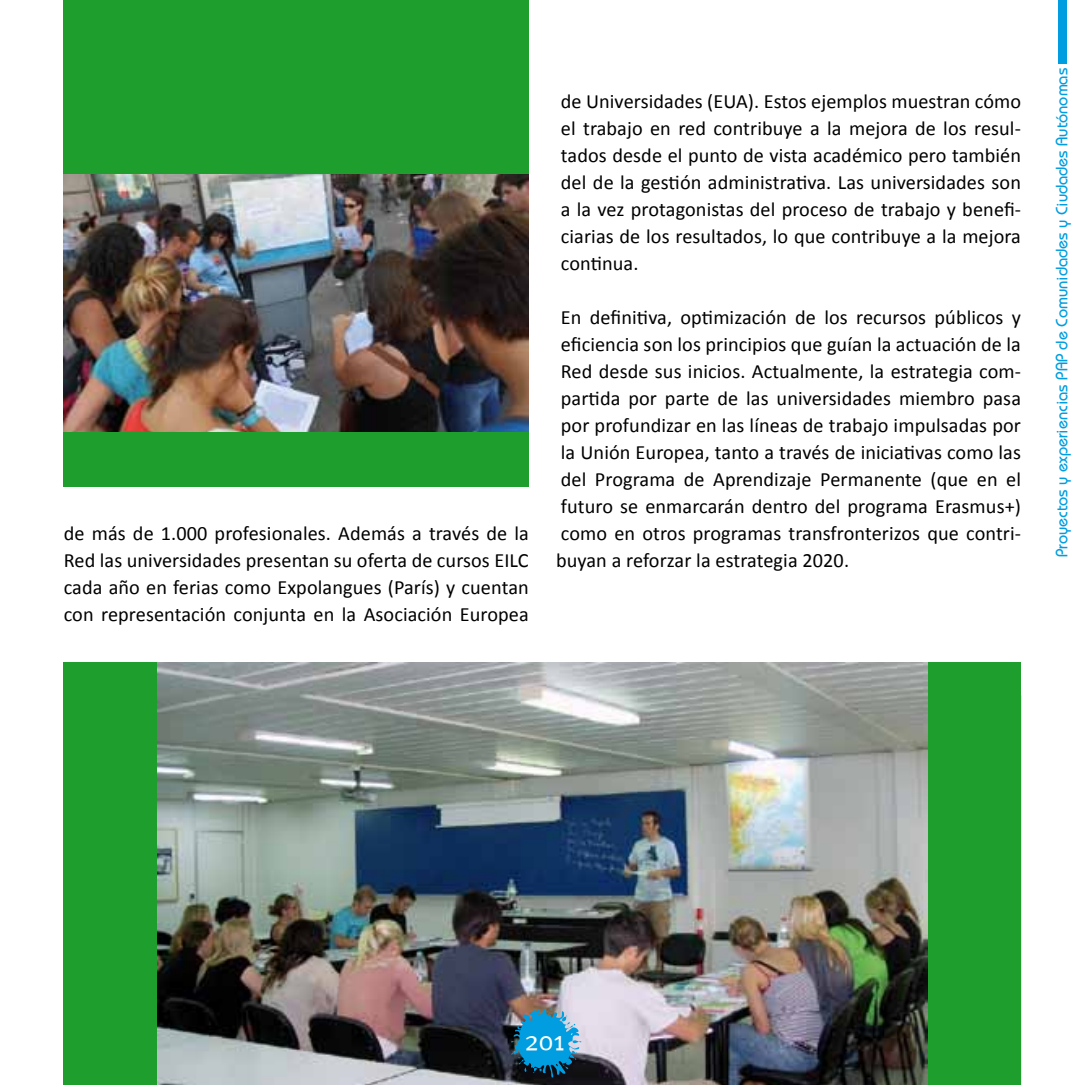
<style>
.page{position:relative;width:1085px;height:1085px;background:#fff}
.page>*{position:absolute;margin:0;border:0;box-sizing:border-box;transform-origin:0 0}
.t1{font:27px "Meta Plus Normal Roman";color:#fff}
.TEXTO_OKOK{font:20.25px/27px "Calibri";letter-spacing:.005em;color:#000;text-align:justify}
.t2{font:500 16.43px "Bauhaus Std";color:#009ee0}
</style>
<div class="page">
<div style="left:1058px;top:0;width:8px;height:63px;background:#009ee0"></div>
<div style="left:63px;top:662px;width:957px;height:422px;background:#1e9f2d"></div>
<img style="left:157px;top:662px;width:770px;height:422px">
<div style="left:63px;top:0;width:466px;height:486px;background:#1e9f2d"></div>
<img style="left:64px;top:175px;width:465px;height:256px">
<img style="left:510px;top:1007px;width:71px;height:70px">
<p class="TEXTO_OKOK" style="left:64px;top:519px;width:466px">de más de 1.000 profesionales. Además a través de la Red las universidades presentan su oferta de cursos EILC cada año en ferias como Expolangues (París) y cuentan con representación conjunta en la Asociación Europea</p>
<p class="TEXTO_OKOK" style="left:561px;top:87px;width:461px">de Universidades (EUA). Estos ejemplos muestran cómo el trabajo en red contribuye a la mejora de los resul&shy;tados desde el punto de vista académico pero también del de la gestión administrativa. Las universidades son a la vez protagonistas del proceso de trabajo y benefi&shy;ciarias de los resultados, lo que contribuye a la mejora continua.</p>
<p class="TEXTO_OKOK" style="left:556px;top:303px;width:466px">En definitiva, optimización de los recursos públicos y eficiencia son los principios que guían la actuación de la Red desde sus inicios. Actualmente, la estrategia com&shy;partida por parte de las universidades miembro pasa por profundizar en las líneas de trabajo impulsadas por la Unión Europea, tanto a través de iniciativas como las del Programa de Aprendizaje Permanente (que en el futuro se enmarcarán dentro del programa Erasmus+) como en otros programas transfronterizos que contri&shy;buyan a reforzar la estrategia 2020.</p>
<p class="t2" style="left:1051px;top:556px;width:490px;rotate:-90deg">Proyectos y experiencias PAP de Comunidades y Ciudades Autónomas</p>
<p class="t1" style="left:524px;top:1024px;width:41px">201</p>
</div>
